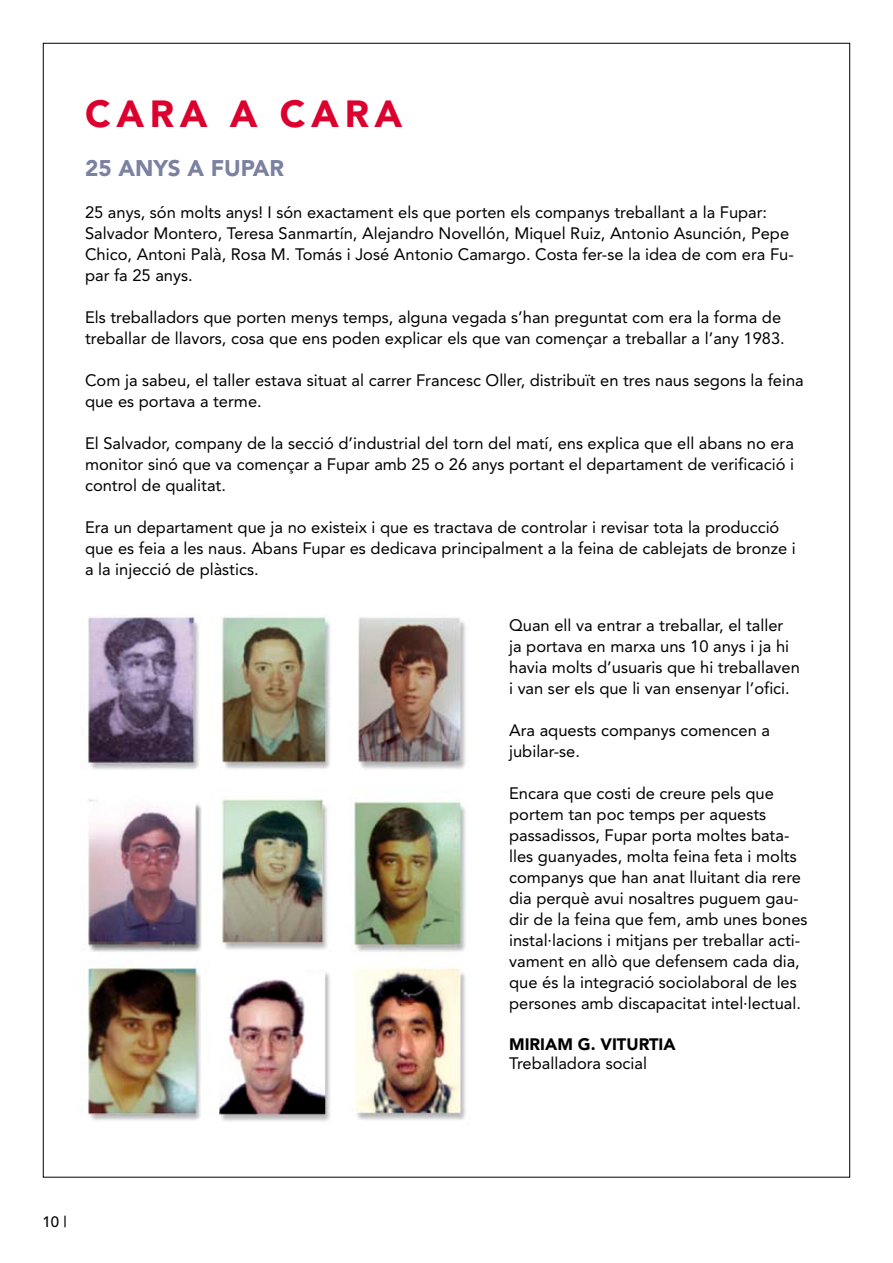
<style>
.page{position:relative;width:893px;height:1263px;background:#fff}
.page>*{position:absolute;margin:0;border:0;box-sizing:border-box;transform-origin:0 0}
.t1{font:900 37.5px "Avenir";letter-spacing:.15em;color:#dc002e}
.t2{font:900 22.5px "Avenir";color:#7b81a1}
.t3{font:16.5px/21px "Avenir";color:#000}
.t4{font:900 16.5px "Avenir";color:#000}
.t5{font:500 15px "Avenir";color:#000}
</style>
<div class="page">
<img style="left:81px;top:616px;width:385px;height:505px">
<h1 class="t1" style="left:85px;top:91px;width:319px">CARA A CARA</h1>
<h2 class="t2" style="left:85px;top:154px;width:201px">25 ANYS A FUPAR</h2>
<p class="t3" style="left:85px;top:201px;width:710px">25 anys, són molts anys! I són exactament els que porten els companys treballant a la Fupar:<br>Salvador Montero, Teresa Sanmartín, Alejandro Novellón, Miquel Ruiz, Antonio Asunción, Pepe Chico, Antoni Palà, Rosa M. Tomás i José Antonio Camargo. Costa fer-se la idea de com era Fu&shy;par fa 25 anys.</p>
<p class="t3" style="left:85px;top:306px;width:701px">Els treballadors que porten menys temps, alguna vegada s’han preguntat com era la forma de treballar de llavors, cosa que ens poden explicar els que van començar a treballar a l’any 1983.</p>
<p class="t3" style="left:85px;top:369px;width:720px">Com ja sabeu, el taller estava situat al carrer Francesc Oller, distribuït en tres naus segons la feina que es portava a terme.</p>
<p class="t3" style="left:85px;top:432px;width:711px;text-align:justify">El Salvador, company de la secció d’industrial del torn del matí, ens explica que ell abans no era monitor sinó que va començar a Fupar amb 25 o 26 anys portant el departament de verificació i control de qualitat.</p>
<p class="t3" style="left:85px;top:516px;width:712px">Era un departament que ja no existeix i que es tractava de controlar i revisar tota la producció que es feia a les naus. Abans Fupar es dedicava principalment a la feina de cablejats de bronze i a la injecció de plàstics.</p>
<p class="t3" style="left:509px;top:615px;width:292px">Quan ell va entrar a treballar, el taller ja portava en marxa uns 10 anys i ja hi havia molts d’usuaris que hi treballaven i van ser els que li van ensenyar l’ofici.</p>
<p class="t3" style="left:509px;top:720px;width:262px">Ara aquests companys comencen a jubilar-se.</p>
<p class="t3" style="left:509px;top:783px;width:300px">Encara que costi de creure pels que portem tan poc temps per aquests passadissos, Fupar porta moltes bata&shy;lles guanyades, molta feina feta i molts companys que han anat lluitant dia rere dia perquè avui nosaltres puguem gau&shy;dir de la feina que fem, amb unes bones instal·lacions i mitjans per treballar acti&shy;vament en allò que defensem cada dia, que és la integració sociolaboral de les persones amb discapacitat intel·lectual.</p>
<p class="t4" style="left:509px;top:1034px;width:11px">MIRIA</p>
<p class="t4" style="left:557px;top:1034px;width:92px">M G. VITURTIA</p>
<p class="t3" style="left:509px;top:1053px;width:139px">Treballadora social</p>
<p class="t5" style="left:43px;top:1213px;width:26px">10 |</p>
</div>
